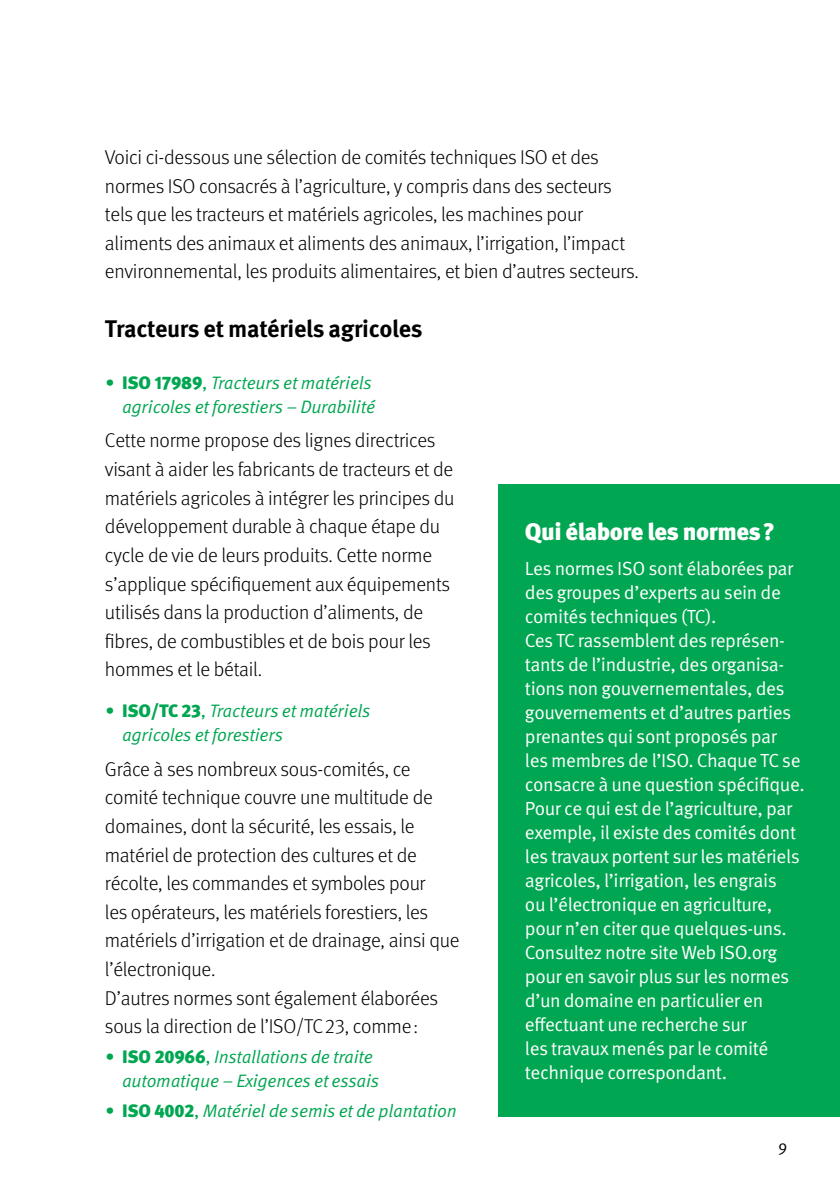
<style>
.page{position:relative;width:840px;height:1191px;background:#fff}
.page>*{position:absolute;margin:0;border:0;box-sizing:border-box;transform-origin:0 0}
.box-h2{font:700 24px "Meta Pro";letter-spacing:-.015em;color:#000}
.BOX_H2{font:900 24px "Meta Pro";letter-spacing:-.02em;color:#fff}
.box-normal{font:300 20px/28.6px "Meta Pro";letter-spacing:-.01em;color:#000}
.illustration{font:19px/24px "Meta Pro Norm";letter-spacing:-.02em;color:#fff}
.t1{font:18px/24px "Meta Pro Norm Ita";letter-spacing:-.01em;color:#00a651}
.t2{font:16px "Meta Pro Norm";color:#000}
.s1{font-family:"Meta Pro";font-weight:900}
.s2{font-family:"Meta Pro Norm"}
</style>
<div class="page">
<div style="left:498px;top:484px;width:341px;height:632px;background:#00a651"></div>
<p class="box-normal" style="left:105px;top:142px;width:535px">Voici ci-dessous une sélection de comités techniques ISO et des normes ISO consacrés à l’agriculture, y compris dans des secteurs tels que les tracteurs et matériels agricoles, les machines pour aliments des animaux et aliments des animaux, l’irrigation, l’impact environnemental, les produits alimentaires, et bien d’autres secteurs.</p>
<p class="box-h2" style="left:105px;top:310px;width:319px">Tracteurs et matériels agricoles</p>
<p class="t1" style="left:105px;top:370px;width:271px;text-align:right">• <span class="s1">ISO 17989</span><span class="s2">,</span> Tracteurs et matériels agricoles et forestiers – Durabilité</p>
<p class="box-normal" style="left:105px;top:425px;width:351px">Cette norme propose des lignes directrices visant à aider les fabricants de tracteurs et de matériels agricoles à intégrer les principes du développement durable à chaque étape du cycle de vie de leurs produits. Cette norme s’applique spécifiquement aux équipements utilisés dans la production d’aliments, de fibres, de combustibles et de bois pour les hommes et le bétail.</p>
<p class="t1" style="left:122px;top:698px;width:250px;text-indent:-17px">• <span class="s1">ISO/TC 23</span><span class="s2">,</span> Tracteurs et matériels agricoles et forestiers</p>
<p class="box-normal" style="left:105px;top:753px;width:356px">Grâce à ses nombreux sous-comités, ce comité technique couvre une multitude de domaines, dont la sécurité, les essais, le matériel de protection des cultures et de récolte, les commandes et symboles pour<br>les opérateurs, les matériels forestiers, les matériels d’irrigation et de drainage, ainsi que l’électronique.<br>D’autres normes sont également élaborées sous la direction de l’ISO/TC23, comme:</p>
<p class="t1" style="left:122px;top:1043px;width:259px;text-indent:-17px">• <span class="s1">ISO 20966</span><span class="s2">,</span> Installations de traite automatique – Exigences et essais</p>
<p class="t1" style="left:105px;top:1097px;width:353px">• <span class="s1">ISO 4002</span><span class="s2">,</span> Matériel de semis et de plantation</p>
<p class="BOX_H2" style="left:524px;top:512px;width:251px">Qui élabore les normes?</p>
<p class="illustration" style="left:524px;top:555px;width:281px">Les normes ISO sont élaborées par des groupes d’experts au sein de comités techniques (TC).<br>Ces TC rassemblent des représen&shy;tants de l’industrie, des organisa&shy;tions non gouvernementales, des gouvernements et d’autres parties prenantes qui sont proposés par les membres de l’ISO. Chaque TC se consacre à une question spécifique.<br>Pour ce qui est de l’agriculture, par exemple, il existe des comités dont les travaux portent sur les matériels agricoles, l’irrigation, les engrais<br>ou l’électronique en agriculture, pour n’en citer que quelques-uns.<br>Consultez notre site Web ISO.org pour en savoir plus sur les normes d’un domaine en particulier en effectuant une recherche sur<br>les travaux menés par le comité technique correspondant.</p>
<p class="t2" style="left:777px;top:1136px;width:11px">9</p>
</div>
